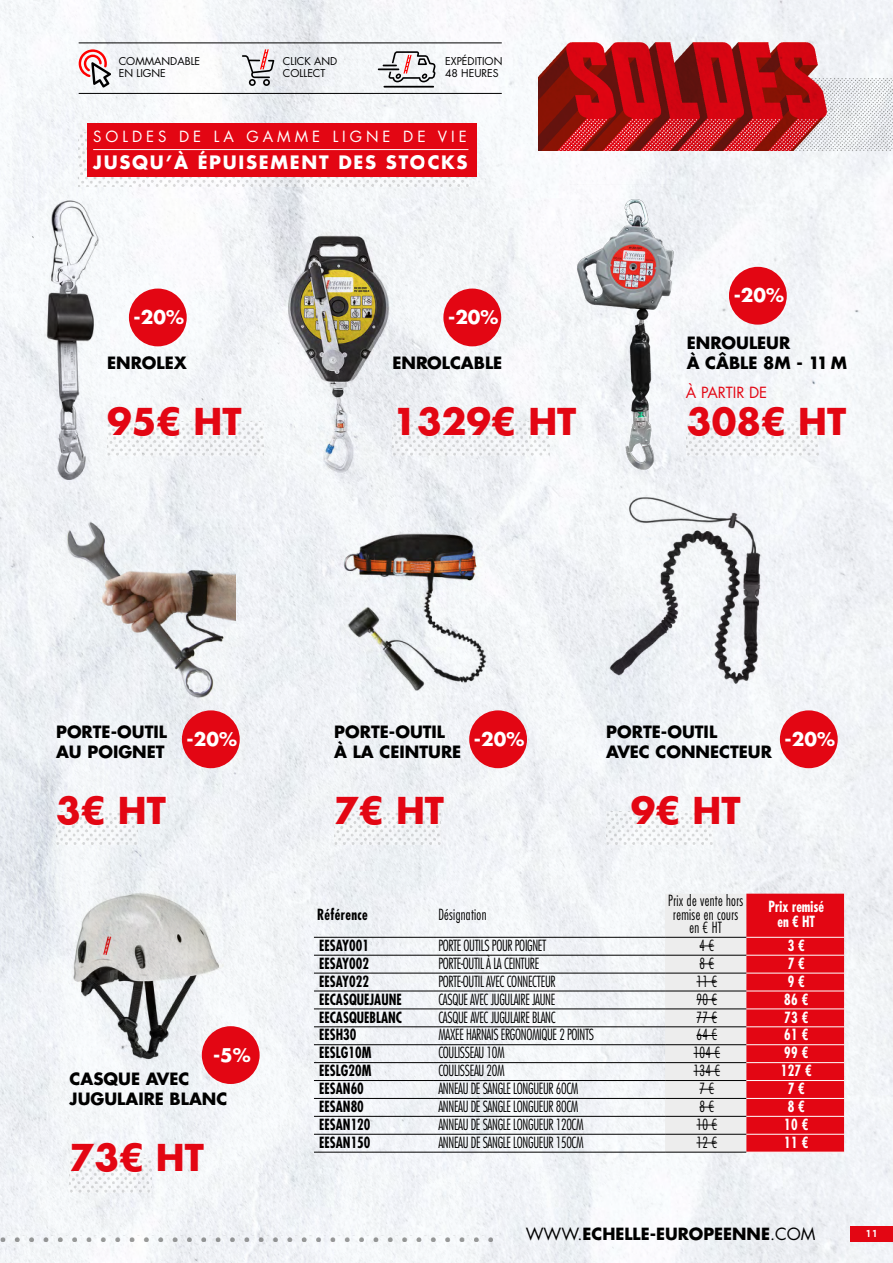
<style>
.page{position:relative;width:893px;height:1263px;background:#fff}
.page>*{position:absolute;margin:0;border:0;box-sizing:border-box;transform-origin:0 0}
.t1{font:700 36px "Futura Std";color:#e30613}
.t2{font:700 18.45px "Futura Std";color:#fff}
.t3{font:700 18px "Futura Std";letter-spacing:.095em;color:#fff}
.t4{font:700 16.5px/19.8px "Futura Std";color:#000}
.t5{font:700 16.35px "Futura Std";color:#000}
.t6{font:300 condensed 15px "Futura Std";letter-spacing:-.025em;color:#000;scale:.9 1}
.t7{font:700 condensed 15px "Futura Std";color:#000;scale:.9 1}
.t8{font:700 condensed 15px/15px "Futura Std";color:#fff;text-align:center;scale:.9 1}
.t9{font:300 condensed 15px/13.5px "Futura Std";letter-spacing:.025em;color:#000;text-align:center;scale:.9 1}
.t10{font:15px "Futura Std";letter-spacing:.265em;color:#fff}
.t11{font:700 condensed 15px "Futura Std";letter-spacing:.025em;color:#000;scale:.9 1}
.t12{font:15px "Futura Std";color:#e30613}
.t13{font:10.5px/12.6px "Futura Std";color:#000}
.t14{font:900 10.5px "Axia Stencil";color:#fff}
.s1{font-weight:400}
</style>
<div class="page">
<img style="left:0;top:0;width:893px;height:1263px">
<svg style="left:242px;top:49px;width:32px;height:37px"></svg>
<svg style="left:378px;top:51px;width:58px;height:37px"></svg>
<svg style="left:79px;top:49px;width:32px;height:39px"></svg>
<hr style="left:79px;top:93px;width:423px;height:1px;background:#000">
<hr style="left:79px;top:43px;width:423px;height:1px;background:#000">
<img style="left:45px;top:186px;width:77px;height:298px">
<img style="left:324px;top:513px;width:181px;height:196px">
<img style="left:606px;top:489px;width:165px;height:196px">
<img style="left:56px;top:510px;width:180px;height:197px">
<img style="left:56px;top:811px;width:82px;height:34px">
<img style="left:334px;top:811px;width:107px;height:34px">
<img style="left:606px;top:811px;width:107px;height:34px">
<img style="left:570px;top:184px;width:110px;height:300px">
<img style="left:687px;top:422px;width:131px;height:33px">
<img style="left:283px;top:214px;width:109px;height:264px">
<img style="left:392px;top:422px;width:157px;height:33px">
<img style="left:107px;top:422px;width:157px;height:33px">
<hr style="left:314px;top:955px;width:119px;height:1px;background:#000">
<hr style="left:433px;top:955px;width:232px;height:1px;background:#000">
<hr style="left:314px;top:973px;width:119px;height:1px;background:#000">
<hr style="left:433px;top:973px;width:232px;height:1px;background:#000">
<hr style="left:314px;top:991px;width:119px;height:1px;background:#000">
<hr style="left:433px;top:991px;width:232px;height:1px;background:#000">
<hr style="left:314px;top:1008px;width:119px;height:1px;background:#000">
<hr style="left:433px;top:1008px;width:232px;height:1px;background:#000">
<hr style="left:314px;top:1026px;width:119px;height:1px;background:#000">
<hr style="left:433px;top:1026px;width:232px;height:1px;background:#000">
<hr style="left:314px;top:1044px;width:119px;height:1px;background:#000">
<hr style="left:433px;top:1044px;width:232px;height:1px;background:#000">
<hr style="left:314px;top:1062px;width:119px;height:1px;background:#000">
<hr style="left:433px;top:1062px;width:232px;height:1px;background:#000">
<hr style="left:314px;top:1080px;width:119px;height:1px;background:#000">
<hr style="left:433px;top:1080px;width:232px;height:1px;background:#000">
<hr style="left:314px;top:1098px;width:119px;height:1px;background:#000">
<hr style="left:433px;top:1098px;width:232px;height:1px;background:#000">
<hr style="left:314px;top:1116px;width:119px;height:1px;background:#000">
<hr style="left:433px;top:1116px;width:232px;height:1px;background:#000">
<hr style="left:314px;top:1134px;width:119px;height:1px;background:#000">
<hr style="left:433px;top:1134px;width:232px;height:1px;background:#000">
<hr style="left:314px;top:1152px;width:119px;height:1px;background:#000">
<hr style="left:433px;top:1152px;width:232px;height:1px;background:#000">
<hr style="left:665px;top:1152px;width:81px;height:1px;background:#000">
<hr style="left:314px;top:937px;width:119px;height:1px;background:#000">
<hr style="left:433px;top:937px;width:232px;height:1px;background:#000">
<hr style="left:746px;top:1152px;width:98px;height:1px;background:#fff">
<svg style="left:665px;top:894px;width:179px;height:258px"></svg>
<img style="left:69px;top:867px;width:155px;height:197px">
<img style="left:70px;top:1158px;width:81px;height:34px">
<div style="left:129px;top:289px;width:58px;height:57px;background:#e30613;border-radius:50%"></div>
<div style="left:443px;top:289px;width:58px;height:57px;background:#e30613;border-radius:50%"></div>
<div style="left:729px;top:267px;width:58px;height:58px;background:#e30613;border-radius:50%"></div>
<div style="left:182px;top:710px;width:58px;height:58px;background:#e30613;border-radius:50%"></div>
<div style="left:469px;top:710px;width:58px;height:58px;background:#e30613;border-radius:50%"></div>
<div style="left:780px;top:710px;width:58px;height:58px;background:#e30613;border-radius:50%"></div>
<div style="left:202px;top:1026px;width:58px;height:58px;background:#e30613;border-radius:50%"></div>
<img style="left:78px;top:133px;width:390px;height:53px">
<div style="left:87px;top:123px;width:389px;height:54px;background:#e30613"></div>
<hr style="left:93px;top:149px;width:375px;height:1px;background:#fff">
<div style="left:850px;top:1226px;width:43px;height:16px;background:#e30613"></div>
<img style="left:0;top:1235px;width:501px;height:7px">
<img style="left:539px;top:43px;width:354px;height:108px">
<p class="t13" style="left:119px;top:55px;width:83px">COMMANDABLE<br>EN LIGNE</p>
<p class="t13" style="left:283px;top:55px;width:56px">CLICK AND<br>COLLECT</p>
<p class="t13" style="left:445px;top:55px;width:59px">EXPÉDITION<br>48 HEURES</p>
<p class="t10" style="left:93px;top:126px;width:375px">SOLDES DE LA GAMME LIGNE DE VIE</p>
<p class="t3" style="left:93px;top:150px;width:376px">JUSQU’À ÉPUISEMENT DES STOCKS</p>
<p class="t2" style="left:134px;top:305px;width:52px">-20%</p>
<p class="t2" style="left:448px;top:305px;width:52px">-20%</p>
<p class="t4" style="left:107px;top:353px;width:81px">ENROLEX</p>
<h1 class="t1" style="left:107px;top:397px;width:136px">95€ HT</h1>
<p class="t4" style="left:392px;top:353px;width:111px">ENROLCABLE</p>
<h1 class="t1" style="left:392px;top:397px;width:185px">1329€ HT</h1>
<p class="t2" style="left:734px;top:283px;width:52px">-20%</p>
<p class="t4" style="left:687px;top:333px;width:162px">ENROULEUR<br>À CÂBLE 8M - 11 M</p>
<h1 class="t1" style="left:687px;top:397px;width:161px">308€ HT</h1>
<p class="t12" style="left:686px;top:383px;width:83px">À PARTIR DE</p>
<p class="t4" style="left:56px;top:722px;width:112px">PORTE-OUTIL<br>AU POIGNET</p>
<h1 class="t1" style="left:56px;top:787px;width:111px">3€ HT</h1>
<p class="t4" style="left:334px;top:722px;width:129px">PORTE-OUTIL<br>À LA CEINTURE</p>
<h1 class="t1" style="left:334px;top:787px;width:111px">7€ HT</h1>
<p class="t4" style="left:606px;top:722px;width:167px">PORTE-OUTIL<br>AVEC CONNECTEUR</p>
<h1 class="t1" style="left:631px;top:787px;width:111px">9€ HT</h1>
<p class="t2" style="left:187px;top:727px;width:52px">-20%</p>
<p class="t2" style="left:474px;top:727px;width:52px">-20%</p>
<p class="t2" style="left:785px;top:727px;width:52px">-20%</p>
<p class="t11" style="left:317px;top:905px;width:58px">Référence</p>
<p class="t9" style="left:438px;top:907px;width:55px">Désignation</p>
<p class="t9" style="left:668px;top:894px;width:85px">Prix de vente hors remise en cours en € HT</p>
<p class="t8" style="left:768px;top:899px;width:63px">Prix remisé en € HT</p>
<p class="t2" style="left:213px;top:1042px;width:39px">-5%</p>
<p class="t4" style="left:70px;top:1069px;width:159px">CASQUE AVEC<br>JUGULAIRE BLANC</p>
<h1 class="t1" style="left:70px;top:1134px;width:136px">73€ HT</h1>
<p class="t7" style="left:319px;top:936px;width:57px">EESAY001</p>
<p class="t6" style="left:438px;top:936px;width:122px">PORTE OUTILS POUR POIGNET</p>
<p class="t6" style="left:699px;top:936px;width:18px">4 €</p>
<p class="t8" style="left:788px;top:938px;width:21px">3 €</p>
<p class="t7" style="left:319px;top:954px;width:57px">EESAY002</p>
<p class="t6" style="left:438px;top:954px;width:114px">PORTE-OUTIL À LA CEINTURE</p>
<p class="t6" style="left:699px;top:954px;width:18px">8 €</p>
<p class="t8" style="left:788px;top:956px;width:21px">7 €</p>
<p class="t7" style="left:319px;top:972px;width:57px">EESAY022</p>
<p class="t6" style="left:438px;top:972px;width:132px">PORTE-OUTIL AVEC CONNECTEUR</p>
<p class="t6" style="left:696px;top:972px;width:24px">11 €</p>
<p class="t8" style="left:788px;top:974px;width:21px">9 €</p>
<p class="t7" style="left:319px;top:990px;width:93px">EECASQUEJAUNE</p>
<p class="t6" style="left:438px;top:990px;width:132px">CASQUE AVEC JUGULAIRE JAUNE</p>
<p class="t6" style="left:696px;top:990px;width:24px">90 €</p>
<p class="t8" style="left:784px;top:992px;width:28px">86 €</p>
<p class="t7" style="left:319px;top:1008px;width:93px">EECASQUEBLANC</p>
<p class="t6" style="left:438px;top:1008px;width:132px">CASQUE AVEC JUGULAIRE BLANC</p>
<p class="t6" style="left:696px;top:1008px;width:24px">77 €</p>
<p class="t8" style="left:784px;top:1009px;width:28px">73 €</p>
<p class="t7" style="left:319px;top:1025px;width:43px">EESH30</p>
<p class="t6" style="left:438px;top:1026px;width:175px">MAXEE HARNAIS ERGONOMIQUE 2 POINTS</p>
<p class="t6" style="left:696px;top:1026px;width:24px">64 €</p>
<p class="t8" style="left:784px;top:1027px;width:28px">61 €</p>
<p class="t7" style="left:319px;top:1043px;width:59px">EESLG10M</p>
<p class="t6" style="left:438px;top:1044px;width:75px">COULISSEAU 10M</p>
<p class="t6" style="left:693px;top:1044px;width:31px">104 €</p>
<p class="t8" style="left:784px;top:1045px;width:28px">99 €</p>
<p class="t7" style="left:319px;top:1061px;width:59px">EESLG20M</p>
<p class="t6" style="left:438px;top:1062px;width:75px">COULISSEAU 20M</p>
<p class="t6" style="left:693px;top:1062px;width:31px">134 €</p>
<p class="t8" style="left:781px;top:1063px;width:36px">127 €</p>
<p class="t7" style="left:319px;top:1079px;width:51px">EESAN60</p>
<p class="t6" style="left:438px;top:1080px;width:157px">ANNEAU DE SANGLE LONGUEUR 60CM</p>
<p class="t6" style="left:699px;top:1080px;width:18px">7 €</p>
<p class="t8" style="left:788px;top:1081px;width:21px">7 €</p>
<p class="t7" style="left:319px;top:1097px;width:51px">EESAN80</p>
<p class="t6" style="left:438px;top:1098px;width:157px">ANNEAU DE SANGLE LONGUEUR 80CM</p>
<p class="t6" style="left:699px;top:1098px;width:18px">8 €</p>
<p class="t8" style="left:788px;top:1099px;width:21px">8 €</p>
<p class="t7" style="left:319px;top:1115px;width:58px">EESAN120</p>
<p class="t6" style="left:438px;top:1115px;width:163px">ANNEAU DE SANGLE LONGUEUR 120CM</p>
<p class="t6" style="left:696px;top:1115px;width:24px">10 €</p>
<p class="t8" style="left:784px;top:1117px;width:28px">10 €</p>
<p class="t7" style="left:319px;top:1133px;width:58px">EESAN150</p>
<p class="t6" style="left:438px;top:1133px;width:163px">ANNEAU DE SANGLE LONGUEUR 150CM</p>
<p class="t6" style="left:696px;top:1133px;width:24px">12 €</p>
<p class="t8" style="left:784px;top:1135px;width:28px">11 €</p>
<p class="t5" style="left:526px;top:1222px;width:291px"><span class="s1">WWW.</span>ECHELLE-EUROPEENNE<span class="s1">.COM</span></p>
<p class="t14" style="left:867px;top:1227px;width:11px">11</p>
</div>
